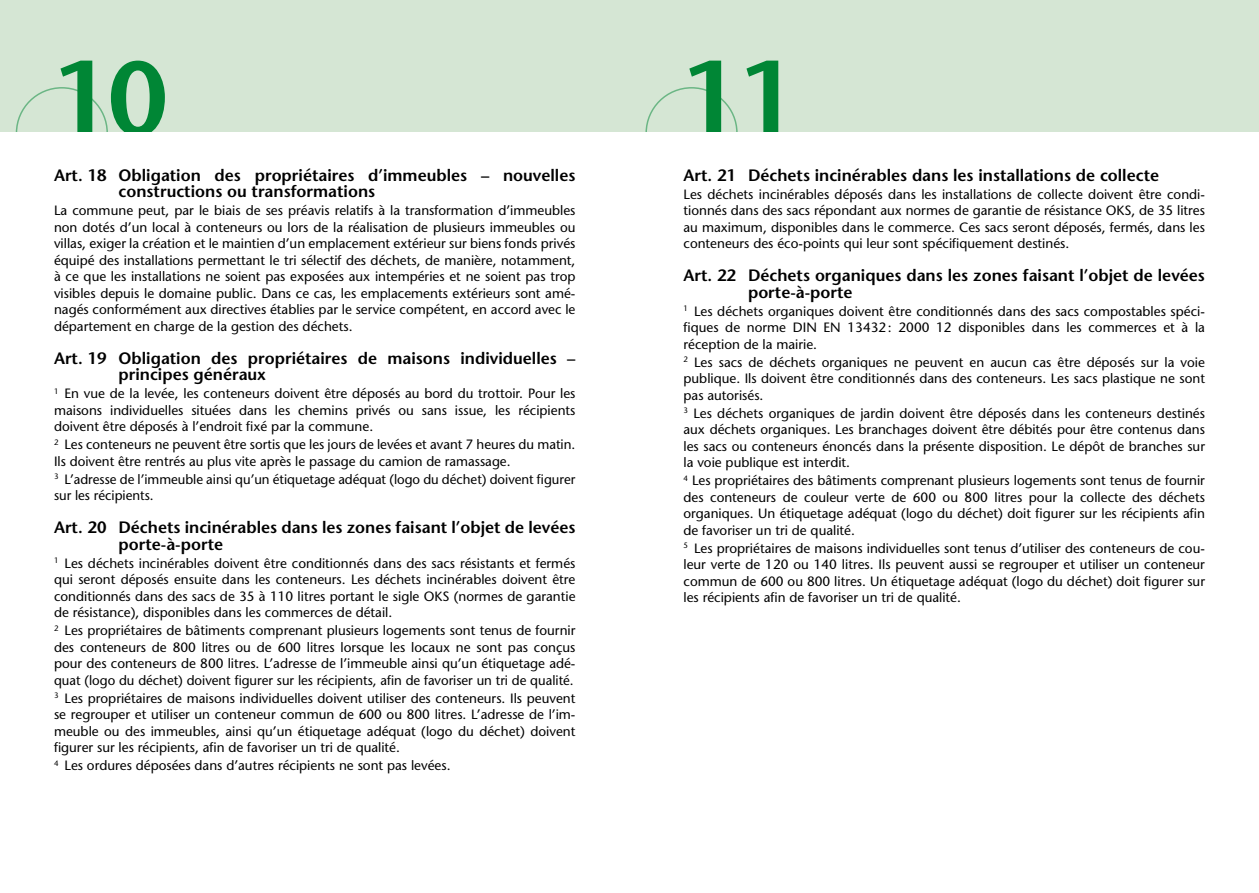
<style>
.page{position:relative;width:1259px;height:893px;background:#fff}
.page>*{position:absolute;margin:0;border:0;box-sizing:border-box;transform-origin:0 0}
.t1{font:600 105px "Stone Sans Std";color:#008635}
.t2{font:600 16.5px/16.5px "Stone Sans Std";color:#000}
.t3{font:500 13.5px/16.5px "Stone Sans Std";color:#000;text-align:justify}
</style>
<div class="page">
<div style="left:0;top:0;width:1259px;height:133px;background:#d5e6d4"></div>
<svg style="left:15px;top:87px;width:93px;height:45px"></svg>
<svg style="left:645px;top:87px;width:93px;height:45px"></svg>
<div style="left:0;top:132px;width:1259px;height:25px;background:#fff"></div>
<h1 class="t1" style="left:51px;top:36px;width:119px">10</h1>
<h1 class="t1" style="left:679px;top:36px;width:119px">11</h1>
<p class="t2" style="left:118px;top:167px;width:458px;text-indent:-64px">Art. 18 Obligation des propriétaires d’immeubles – nouvelles constructions ou transformations</p>
<p class="t3" style="left:54px;top:202px;width:523px">La commune peut, par le biais de ses préavis relatifs à la transformation d’immeubles non dotés d’un local à conteneurs ou lors de la réalisation de plusieurs immeubles ou villas, exiger la création et le maintien d’un emplacement extérieur sur biens fonds privés équipé des installations permettant le tri sélectif des déchets, de manière, notamment, à ce que les installations ne soient pas exposées aux intempéries et ne soient pas trop visibles depuis le domaine public. Dans ce cas, les emplacements extérieurs sont amé&shy;nagés conformément aux directives établies par le service compétent, en accord avec le département en charge de la gestion des déchets.</p>
<p class="t2" style="left:118px;top:350px;width:458px;text-indent:-64px">Art. 19 Obligation des propriétaires de maisons individuelles – principes généraux</p>
<p class="t3" style="left:54px;top:385px;width:523px"><sup>1</sup> En vue de la levée, les conteneurs doivent être déposés au bord du trottoir. Pour les maisons individuelles situées dans les chemins privés ou sans issue, les récipients doivent être déposés à l’endroit fixé par la commune.</p>
<p class="t3" style="left:54px;top:436px;width:523px"><sup>2</sup> Les conteneurs ne peuvent être sortis que les jours de levées et avant 7 heures du matin.<br>Ils doivent être rentrés au plus vite après le passage du camion de ramassage.</p>
<p class="t3" style="left:54px;top:471px;width:523px"><sup>3</sup> L’adresse de l’immeuble ainsi qu’un étiquetage adéquat (logo du déchet) doivent figurer sur les récipients.</p>
<p class="t2" style="left:118px;top:519px;width:458px;text-indent:-64px">Art. 20 Déchets incinérables dans les zones faisant l’objet de levées porte-à-porte</p>
<p class="t3" style="left:54px;top:555px;width:523px"><sup>1</sup> Les déchets incinérables doivent être conditionnés dans des sacs résistants et fermés qui seront déposés ensuite dans les conteneurs. Les déchets incinérables doivent être conditionnés dans des sacs de 35 à 110 litres portant le sigle OKS (normes de garantie de résistance), disponibles dans les commerces de détail.</p>
<p class="t3" style="left:54px;top:622px;width:523px"><sup>2</sup> Les propriétaires de bâtiments comprenant plusieurs logements sont tenus de fournir des conteneurs de 800 litres ou de 600 litres lorsque les locaux ne sont pas conçus pour des conteneurs de 800 litres. L’adresse de l’immeuble ainsi qu’un étiquetage adé&shy;quat (logo du déchet) doivent figurer sur les récipients, afin de favoriser un tri de qualité.</p>
<p class="t3" style="left:54px;top:690px;width:523px"><sup>3</sup> Les propriétaires de maisons individuelles doivent utiliser des conteneurs. Ils peuvent se regrouper et utiliser un conteneur commun de 600 ou 800 litres. L’adresse de l’im&shy;meuble ou des immeubles, ainsi qu’un étiquetage adéquat (logo du déchet) doivent figurer sur les récipients, afin de favoriser un tri de qualité.</p>
<p class="t3" style="left:54px;top:757px;width:398px"><sup>4</sup> Les ordures déposées dans d’autres récipients ne sont pas levées.</p>
<p class="t2" style="left:683px;top:167px;width:477px">Art. 21 Déchets incinérables dans les installations de collecte</p>
<p class="t3" style="left:683px;top:186px;width:523px">Les déchets incinérables déposés dans les installations de collecte doivent être condi&shy;tionnés dans des sacs répondant aux normes de garantie de résistance OKS, de 35 litres au maximum, disponibles dans le commerce. Ces sacs seront déposés, fermés, dans les conteneurs des éco-points qui leur sont spécifiquement destinés.</p>
<p class="t2" style="left:748px;top:267px;width:458px;text-indent:-64px">Art. 22 Déchets organiques dans les zones faisant l’objet de levées porte-à-porte</p>
<p class="t3" style="left:683px;top:303px;width:523px"><sup>1</sup> Les déchets organiques doivent être conditionnés dans des sacs compostables spéci&shy;fiques de norme DIN EN 13432: 2000 12 disponibles dans les commerces et à la réception de la mairie.</p>
<p class="t3" style="left:683px;top:354px;width:523px"><sup>2</sup> Les sacs de déchets organiques ne peuvent en aucun cas être déposés sur la voie publique. Ils doivent être conditionnés dans des conteneurs. Les sacs plastique ne sont pas autorisés.</p>
<p class="t3" style="left:683px;top:405px;width:523px"><sup>3</sup> Les déchets organiques de jardin doivent être déposés dans les conteneurs destinés aux déchets organiques. Les branchages doivent être débités pour être contenus dans les sacs ou conteneurs énoncés dans la présente disposition. Le dépôt de branches sur la voie publique est interdit.</p>
<p class="t3" style="left:683px;top:472px;width:523px"><sup>4</sup> Les propriétaires des bâtiments comprenant plusieurs logements sont tenus de fournir des conteneurs de couleur verte de 600 ou 800 litres pour la collecte des déchets organiques. Un étiquetage adéquat (logo du déchet) doit figurer sur les récipients afin de favoriser un tri de qualité.</p>
<p class="t3" style="left:683px;top:540px;width:523px"><sup>5</sup> Les propriétaires de maisons individuelles sont tenus d’utiliser des conteneurs de cou&shy;leur verte de 120 ou 140 litres. Ils peuvent aussi se regrouper et utiliser un conteneur commun de 600 ou 800 litres. Un étiquetage adéquat (logo du déchet) doit figurer sur les récipients afin de favoriser un tri de qualité.</p>
</div>
